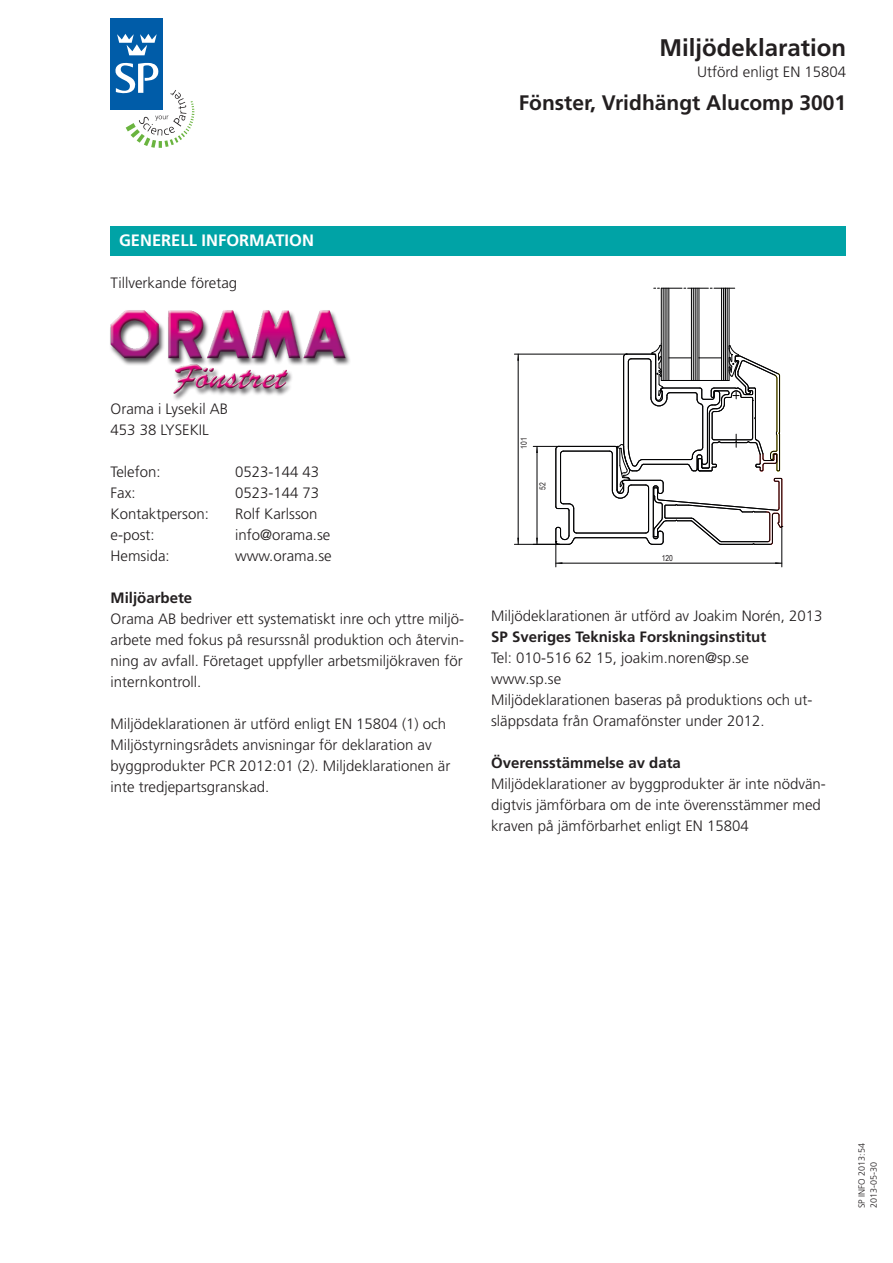
<style>
.page{position:relative;width:893px;height:1263px;background:#fff}
.page>*{position:absolute;margin:0;border:0;box-sizing:border-box;transform-origin:0 0}
.Rubrik_3{font:700 24px "Frutiger";color:#231f20}
.Bröd_ej_indrag{font:700 21px "Frutiger";color:#231f20}
.Mellanrubrik{font:700 16.5px "Frutiger";color:#fff}
.Bröd_ej_indrag-2{font:300 15px/21px "Frutiger";color:#231f20}
.Bröd_ej_indrag-3{font:700 15px "Frutiger";color:#231f20}
.t1{font:9.75px "Myriad Pro";color:#1e1e1c;scale:.72 1}
.Brödtext{font:300 9px "Frutiger";color:#231f20}
.Rubrik_Större_färgad{font:8.25px "Arial Narrow";color:#231f20}
</style>
<div class="page">
<div style="left:111px;top:226px;width:735px;height:30px;background:#00a3a6"></div>
<div style="left:111px;top:18px;width:52px;height:92px;background:#005ca8"></div>
<svg style="left:117px;top:34px;width:40px;height:21px"></svg>
<svg style="left:115px;top:62px;width:79px;height:86px"></svg>
<img style="left:110px;top:310px;width:240px;height:90px">
<hr style="left:691px;top:288px;width:1px;height:92px;background:#020203">
<hr style="left:669px;top:288px;width:1px;height:92px;background:#020203">
<hr style="left:697px;top:288px;width:1px;height:92px;background:#020203">
<hr style="left:695px;top:288px;width:1px;height:92px;background:#020203">
<hr style="left:693px;top:288px;width:1px;height:92px;background:#020203">
<hr style="left:667px;top:288px;width:1px;height:92px;background:#020203">
<hr style="left:665px;top:288px;width:1px;height:92px;background:#020203">
<hr style="left:663px;top:288px;width:1px;height:92px;background:#020203">
<hr style="left:661px;top:288px;width:1px;height:56px;background:#020203">
<hr style="left:661px;top:344px;width:1px;height:36px;background:#020203">
<svg style="left:654px;top:288px;width:81px;height:1px"></svg>
<hr style="left:729px;top:288px;width:1px;height:92px;background:#020203">
<hr style="left:727px;top:288px;width:1px;height:92px;background:#020203">
<hr style="left:725px;top:288px;width:1px;height:92px;background:#020203">
<hr style="left:723px;top:288px;width:1px;height:92px;background:#020203">
<hr style="left:699px;top:288px;width:1px;height:70px;background:#020203">
<hr style="left:721px;top:288px;width:1px;height:70px;background:#020203">
<hr style="left:518px;top:354px;width:1px;height:190px;background:#020203">
<hr style="left:514px;top:354px;width:112px;height:1px;background:#020203">
<hr style="left:514px;top:544px;width:45px;height:1px;background:#020203">
<svg style="left:517px;top:354px;width:2px;height:7px"></svg>
<svg style="left:533px;top:345px;width:250px;height:222px"></svg>
<div style="left:665px;top:565px;width:19px;height:10px;background:#fff"></div>
<div style="left:539px;top:486px;width:11px;height:21px;background:#fff"></div>
<p class="Rubrik_3" style="left:659px;top:34px;width:188px">Miljödeklaration</p>
<p class="Bröd_ej_indrag-2" style="left:697px;top:62px;width:150px">Utförd enligt EN 15804</p>
<p class="Bröd_ej_indrag" style="left:519px;top:91px;width:329px">Fönster, Vridhängt Alucomp 3001</p>
<p class="Mellanrubrik" style="left:119px;top:231px;width:196px">GENERELL INFORMATION</p>
<p class="Bröd_ej_indrag-2" style="left:111px;top:273px;width:128px">Tillverkande företag</p>
<p class="Bröd_ej_indrag-2" style="left:111px;top:399px;width:119px">Orama i Lysekil AB</p>
<p class="Bröd_ej_indrag-2" style="left:111px;top:420px;width:100px">453 38 LYSEKIL</p>
<p class="Bröd_ej_indrag-2" style="left:111px;top:462px;width:52px">Telefon:</p>
<p class="Bröd_ej_indrag-2" style="left:235px;top:462px;width:86px">0523-144 43</p>
<p class="Bröd_ej_indrag-2" style="left:111px;top:483px;width:26px">Fax:</p>
<p class="Bröd_ej_indrag-2" style="left:235px;top:483px;width:86px">0523-144 73</p>
<p class="Bröd_ej_indrag-2" style="left:111px;top:504px;width:100px">Kontaktperson:</p>
<p class="Bröd_ej_indrag-2" style="left:235px;top:504px;width:84px">Rolf Karlsson</p>
<p class="Bröd_ej_indrag-2" style="left:111px;top:525px;width:46px">e-post:</p>
<p class="Bröd_ej_indrag-2" style="left:235px;top:525px;width:97px">info@orama.se</p>
<p class="Bröd_ej_indrag-2" style="left:111px;top:546px;width:61px">Hemsida:</p>
<p class="Bröd_ej_indrag-2" style="left:235px;top:546px;width:98px">www.orama.se</p>
<p class="Bröd_ej_indrag-3" style="left:111px;top:589px;width:83px">Miljöarbete</p>
<p class="Bröd_ej_indrag-2" style="left:111px;top:609px;width:355px;text-align:justify">Orama AB bedriver ett systematiskt inre och yttre miljö&shy;arbete med fokus på resurssnål produktion och återvin&shy;ning av avfall. Företaget uppfyller arbetsmiljökraven för internkontroll.</p>
<p class="Bröd_ej_indrag-2" style="left:111px;top:714px;width:341px">Miljödeklarationen är utförd enligt EN 15804 (1) och Miljöstyrningsrådets anvisningar för deklaration av byggprodukter PCR 2012:01 (2). Miljdeklarationen är inte tredjepartsgranskad.</p>
<p class="Rubrik_Större_färgad" style="left:518px;top:449px;width:13px;rotate:-90deg">101</p>
<p class="t1" style="left:530px;top:441px;width:16px;rotate:90deg">101</p>
<p class="Rubrik_Större_färgad" style="left:536px;top:490px;width:9px;rotate:-90deg">52</p>
<p class="Rubrik_Större_färgad" style="left:662px;top:552px;width:13px">120</p>
<p class="Bröd_ej_indrag-2" style="left:491px;top:606px;width:333px">Miljödeklarationen är utförd av Joakim Norén, 2013</p>
<p class="Bröd_ej_indrag-3" style="left:491px;top:628px;width:277px">SP Sveriges Tekniska Forskningsinstitut</p>
<p class="Bröd_ej_indrag-2" style="left:491px;top:648px;width:259px">Tel: 010-516 62 15, joakim.noren@sp.se</p>
<p class="Bröd_ej_indrag-2" style="left:491px;top:669px;width:72px">www.sp.se</p>
<p class="Bröd_ej_indrag-2" style="left:491px;top:690px;width:323px">Miljödeklarationen baseras på produktions och ut&shy;släppsdata från Oramafönster under 2012.</p>
<p class="Bröd_ej_indrag-3" style="left:491px;top:754px;width:191px">Överensstämmelse av data</p>
<p class="Bröd_ej_indrag-2" style="left:491px;top:774px;width:336px">Miljödeklarationer av byggprodukter är inte nödvän&shy;digtvis jämförbara om de inte överensstämmer med kraven på jämförbarhet enligt EN 15804</p>
<p class="Brödtext" style="left:856px;top:1208px;width:67px;rotate:-90deg">SP INFO 2013:54</p>
<p class="Brödtext" style="left:868px;top:1208px;width:48px;rotate:-90deg">2013-05-30</p>
</div>
